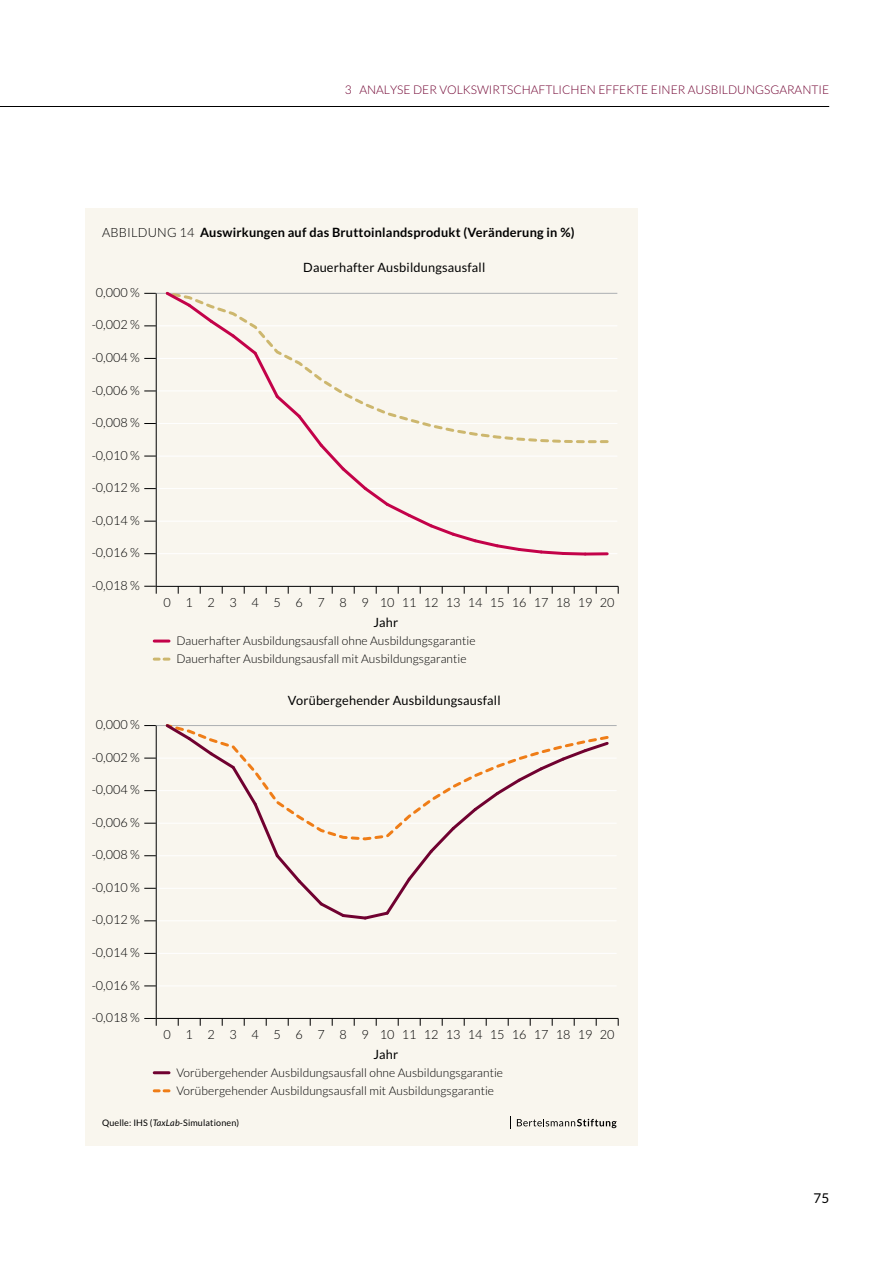
<style>
.page{position:relative;width:893px;height:1263px;background:#fff}
.page>*{position:absolute;margin:0;border:0;box-sizing:border-box;transform-origin:0 0}
.t1{font:13.5px "Lato";color:#000}
.t2{font:12.75px "Lato";letter-spacing:.015em;color:#000}
.t3{font:700 12.75px "Lato";letter-spacing:.015em;color:#000}
.t4{font:300 12.6px "Lato";color:#000}
.t5{font:300 12px/18px "Lato";letter-spacing:.005em;color:#000}
.t6{font:300 12px "Lato";color:#700130}
.t7{font:9px "Lato";letter-spacing:.015em;color:#000}
.s1{font-weight:300}
.s2{font-style:italic}
</style>
<div class="page">
<hr style="left:0;top:106px;width:829px;height:1px;background:#000">
<div style="left:85px;top:208px;width:553px;height:937px;background:#f9f6ee"></div>
<svg style="left:517px;top:1119px;width:100px;height:9px"></svg>
<svg style="left:510px;top:1116px;width:1px;height:13px"></svg>
<hr style="left:154px;top:639px;width:15px;height:3px;background:#c30249">
<hr style="left:154px;top:1071px;width:15px;height:3px;background:#700130">
<svg style="left:154px;top:658px;width:15px;height:3px"></svg>
<svg style="left:154px;top:1089px;width:15px;height:3px"></svg>
<hr style="left:156px;top:553px;width:461px;height:1px;background:#fff">
<hr style="left:156px;top:521px;width:461px;height:1px;background:#fff">
<hr style="left:156px;top:488px;width:461px;height:1px;background:#fff">
<hr style="left:156px;top:456px;width:461px;height:1px;background:#fff">
<hr style="left:156px;top:423px;width:461px;height:1px;background:#fff">
<hr style="left:156px;top:390px;width:461px;height:1px;background:#fff">
<hr style="left:156px;top:358px;width:461px;height:1px;background:#fff">
<hr style="left:156px;top:325px;width:461px;height:1px;background:#fff">
<hr style="left:156px;top:293px;width:461px;height:1px;background:#acafb2">
<hr style="left:156px;top:586px;width:462px;height:1px;background:#000">
<hr style="left:156px;top:293px;width:1px;height:293px;background:#000">
<svg style="left:144px;top:586px;width:13px;height:8px"></svg>
<svg style="left:144px;top:553px;width:12px;height:1px"></svg>
<svg style="left:144px;top:521px;width:12px;height:1px"></svg>
<svg style="left:144px;top:488px;width:12px;height:1px"></svg>
<svg style="left:144px;top:456px;width:12px;height:1px"></svg>
<svg style="left:144px;top:423px;width:12px;height:1px"></svg>
<svg style="left:144px;top:390px;width:12px;height:1px"></svg>
<svg style="left:144px;top:358px;width:12px;height:1px"></svg>
<svg style="left:144px;top:325px;width:12px;height:1px"></svg>
<svg style="left:144px;top:293px;width:12px;height:1px"></svg>
<svg style="left:163px;top:291px;width:425px;height:265px"></svg>
<hr style="left:585px;top:552px;width:22px;height:3px;background:#c30249">
<hr style="left:156px;top:985px;width:461px;height:1px;background:#fff">
<hr style="left:156px;top:953px;width:461px;height:1px;background:#fff">
<hr style="left:156px;top:920px;width:461px;height:1px;background:#fff">
<hr style="left:156px;top:888px;width:461px;height:1px;background:#fff">
<hr style="left:156px;top:855px;width:461px;height:1px;background:#fff">
<hr style="left:156px;top:823px;width:461px;height:1px;background:#fff">
<hr style="left:156px;top:790px;width:461px;height:1px;background:#fff">
<hr style="left:156px;top:758px;width:461px;height:1px;background:#fff">
<hr style="left:156px;top:725px;width:461px;height:1px;background:#acafb2">
<hr style="left:156px;top:1018px;width:462px;height:1px;background:#000">
<hr style="left:156px;top:725px;width:1px;height:293px;background:#000">
<svg style="left:144px;top:1018px;width:13px;height:8px"></svg>
<svg style="left:144px;top:985px;width:12px;height:1px"></svg>
<svg style="left:144px;top:953px;width:12px;height:1px"></svg>
<svg style="left:144px;top:920px;width:12px;height:1px"></svg>
<svg style="left:144px;top:888px;width:12px;height:1px"></svg>
<svg style="left:144px;top:855px;width:12px;height:1px"></svg>
<svg style="left:144px;top:823px;width:12px;height:1px"></svg>
<svg style="left:144px;top:790px;width:12px;height:1px"></svg>
<svg style="left:144px;top:758px;width:12px;height:1px"></svg>
<svg style="left:144px;top:725px;width:12px;height:1px"></svg>
<svg style="left:165px;top:724px;width:444px;height:196px"></svg>
<p class="t6" style="left:345px;top:83px;width:486px">3 ANALYSE DER VOLKSWIRTSCHAFTLICHEN EFFEKTE EINER AUSBILDUNGSGARANTIE</p>
<p class="t3" style="left:102px;top:225px;width:474px"><span class="s1">ABBILDUNG 14</span> Auswirkungen auf das Bruttoinlandsprodukt (Veränderung in %)</p>
<p class="t4" style="left:96px;top:286px;width:46px">0,000 %</p>
<p class="t4" style="left:92px;top:318px;width:50px">-0,002 %</p>
<p class="t4" style="left:92px;top:351px;width:50px">-0,004 %</p>
<p class="t4" style="left:92px;top:383px;width:50px">-0,006 %</p>
<p class="t4" style="left:92px;top:416px;width:50px">-0,008 %</p>
<p class="t4" style="left:92px;top:448px;width:50px">-0,010 %</p>
<p class="t4" style="left:92px;top:481px;width:50px">-0,012 %</p>
<p class="t4" style="left:92px;top:513px;width:50px">-0,014 %</p>
<p class="t4" style="left:92px;top:546px;width:50px">-0,016 %</p>
<p class="t4" style="left:92px;top:579px;width:50px">-0,018 %</p>
<p class="t4" style="left:96px;top:718px;width:46px">0,000 %</p>
<p class="t4" style="left:92px;top:750px;width:50px">-0,002 %</p>
<p class="t4" style="left:92px;top:783px;width:50px">-0,004 %</p>
<p class="t4" style="left:92px;top:815px;width:50px">-0,006 %</p>
<p class="t4" style="left:92px;top:848px;width:50px">-0,008 %</p>
<p class="t4" style="left:92px;top:881px;width:50px">-0,010 %</p>
<p class="t4" style="left:92px;top:913px;width:50px">-0,012 %</p>
<p class="t4" style="left:92px;top:946px;width:50px">-0,014 %</p>
<p class="t4" style="left:92px;top:978px;width:50px">-0,016 %</p>
<p class="t4" style="left:92px;top:1011px;width:50px">-0,018 %</p>
<p class="t2" style="left:303px;top:260px;width:184px">Dauerhafter Ausbildungsausfall</p>
<p class="t4" style="left:163px;top:596px;width:453px">0 1 2 3 4 5 6 7 8 9 1011121314151617181920</p>
<p class="t2" style="left:373px;top:616px;width:26px">Jahr</p>
<p class="t5" style="left:176px;top:632px;width:301px">Dauerhafter Ausbildungsausfall ohne Ausbildungsgarantie<br>Dauerhafter Ausbildungsausfall mit Ausbildungsgarantie</p>
<p class="t2" style="left:288px;top:693px;width:214px">Vorübergehender Ausbildungsausfall</p>
<p class="t4" style="left:163px;top:1028px;width:453px">0 1 2 3 4 5 6 7 8 9 1011121314151617181920</p>
<p class="t2" style="left:373px;top:1047px;width:26px">Jahr</p>
<p class="t5" style="left:176px;top:1064px;width:328px">Vorübergehender Ausbildungsausfall ohne Ausbildungsgarantie<br>Vorübergehender Ausbildungsausfall mit Ausbildungsgarantie</p>
<p class="t7" style="left:102px;top:1118px;width:139px">Quelle: IHS (<span class="s2">TaxLab</span>-Simulationen)</p>
<p class="t1" style="left:813px;top:1191px;width:17px">75</p>
</div>
